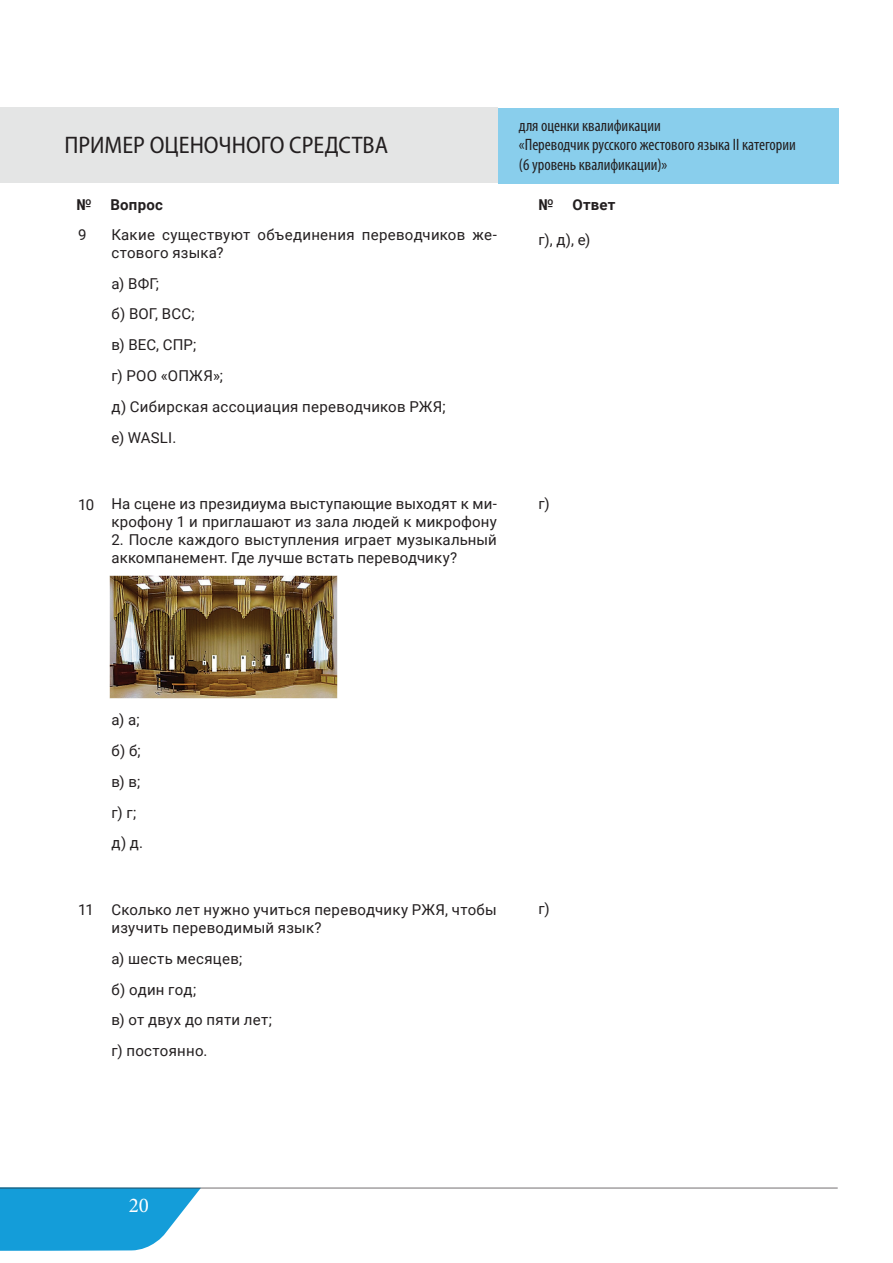
<style>
.page{position:relative;width:893px;height:1263px;background:#fff}
.page>*{position:absolute;margin:0;border:0;box-sizing:border-box;transform-origin:0 0}
.Paragraph_Style_1{font:semi-condensed 24px "Myriad Pro";color:#231f20}
.t1{font:21px "Minion Pro";color:#fff}
.Paragraph_Style_1-2{font:condensed 16.5px/19.5px "Myriad Pro";color:#231f20}
.Paragraph_Style_1-3{font:15px/18px "Roboto";letter-spacing:.015em;color:#231f20}
.Paragraph_Style_1-4{font:700 15px "Roboto";letter-spacing:.02em;color:#231f20}
</style>
<div class="page">
<svg style="left:0;top:1189px;width:200px;height:62px;background:#32a9dd"></svg>
<hr style="left:0;top:1187px;width:838px;height:2px;background:#231f20">
<div style="left:0;top:107px;width:498px;height:76px;background:#e4e5e5"></div>
<div style="left:498px;top:108px;width:341px;height:75px;background:#89ceec"></div>
<hr style="left:892px;top:109px;width:1px;height:75px;background:#939696">
<img style="left:110px;top:575px;width:227px;height:123px">
<p class="Paragraph_Style_1" style="left:64px;top:132px;width:325px">ПРИМЕР ОЦЕНОЧНОГО СРЕДСТВА</p>
<p class="Paragraph_Style_1-2" style="left:519px;top:116px;width:143px">для оценки квалификации</p>
<p class="Paragraph_Style_1-2" style="left:519px;top:135px;width:278px">«Переводчик русского жестового языка II категории (6 уровень квалификации)»</p>
<p class="Paragraph_Style_1-4" style="left:77px;top:194px;width:88px">№ Вопрос</p>
<p class="Paragraph_Style_1-4" style="left:538px;top:194px;width:79px">№ Ответ</p>
<p class="Paragraph_Style_1-3" style="left:111px;top:225px;width:387px">Какие существуют объединения переводчиков же&shy;стового языка?</p>
<p class="Paragraph_Style_1-3" style="left:111px;top:274px;width:49px">а) ВФГ;</p>
<p class="Paragraph_Style_1-3" style="left:111px;top:305px;width:85px">б) ВОГ, ВСС;</p>
<p class="Paragraph_Style_1-3" style="left:111px;top:335px;width:86px">в) ВЕС, СПР;</p>
<p class="Paragraph_Style_1-3" style="left:111px;top:366px;width:113px">г) РОО «ОПЖЯ»;</p>
<p class="Paragraph_Style_1-3" style="left:111px;top:397px;width:336px">д) Сибирская ассоциация переводчиков РЖЯ;</p>
<p class="Paragraph_Style_1-3" style="left:111px;top:428px;width:66px">е) WASLI.</p>
<p class="Paragraph_Style_1-3" style="left:78px;top:225px;width:10px">9</p>
<p class="Paragraph_Style_1-3" style="left:538px;top:230px;width:54px">г), д), е)</p>
<p class="Paragraph_Style_1-3" style="left:78px;top:495px;width:18px">10</p>
<p class="Paragraph_Style_1-3" style="left:111px;top:494px;width:387px">На сцене из президиума выступающие выходят к ми&shy;крофону 1 и приглашают из зала людей к микрофону</p>
<p class="Paragraph_Style_1-3" style="left:111px;top:530px;width:387px">2. После каждого выступления играет музыкальный аккомпанемент. Где лучше встать переводчику?</p>
<p class="Paragraph_Style_1-3" style="left:538px;top:494px;width:13px">г)</p>
<p class="Paragraph_Style_1-3" style="left:78px;top:900px;width:17px">11</p>
<p class="Paragraph_Style_1-3" style="left:111px;top:710px;width:30px">а) а;</p>
<p class="Paragraph_Style_1-3" style="left:111px;top:741px;width:31px">б) б;</p>
<p class="Paragraph_Style_1-3" style="left:111px;top:772px;width:30px">в) в;</p>
<p class="Paragraph_Style_1-3" style="left:111px;top:803px;width:27px">г) г;</p>
<p class="Paragraph_Style_1-3" style="left:111px;top:833px;width:33px">д) д.</p>
<p class="Paragraph_Style_1-3" style="left:111px;top:900px;width:387px">Сколько лет нужно учиться переводчику РЖЯ, чтобы изучить переводимый язык?</p>
<p class="Paragraph_Style_1-3" style="left:111px;top:949px;width:132px">а) шесть месяцев;</p>
<p class="Paragraph_Style_1-3" style="left:111px;top:980px;width:86px">б) один год;</p>
<p class="Paragraph_Style_1-3" style="left:111px;top:1010px;width:162px">в) от двух до пяти лет;</p>
<p class="Paragraph_Style_1-3" style="left:111px;top:1041px;width:97px">г) постоянно.</p>
<p class="Paragraph_Style_1-3" style="left:538px;top:899px;width:13px">г)</p>
<h2 class="t1" style="left:129px;top:1191px;width:22px">20</h2>
</div>
